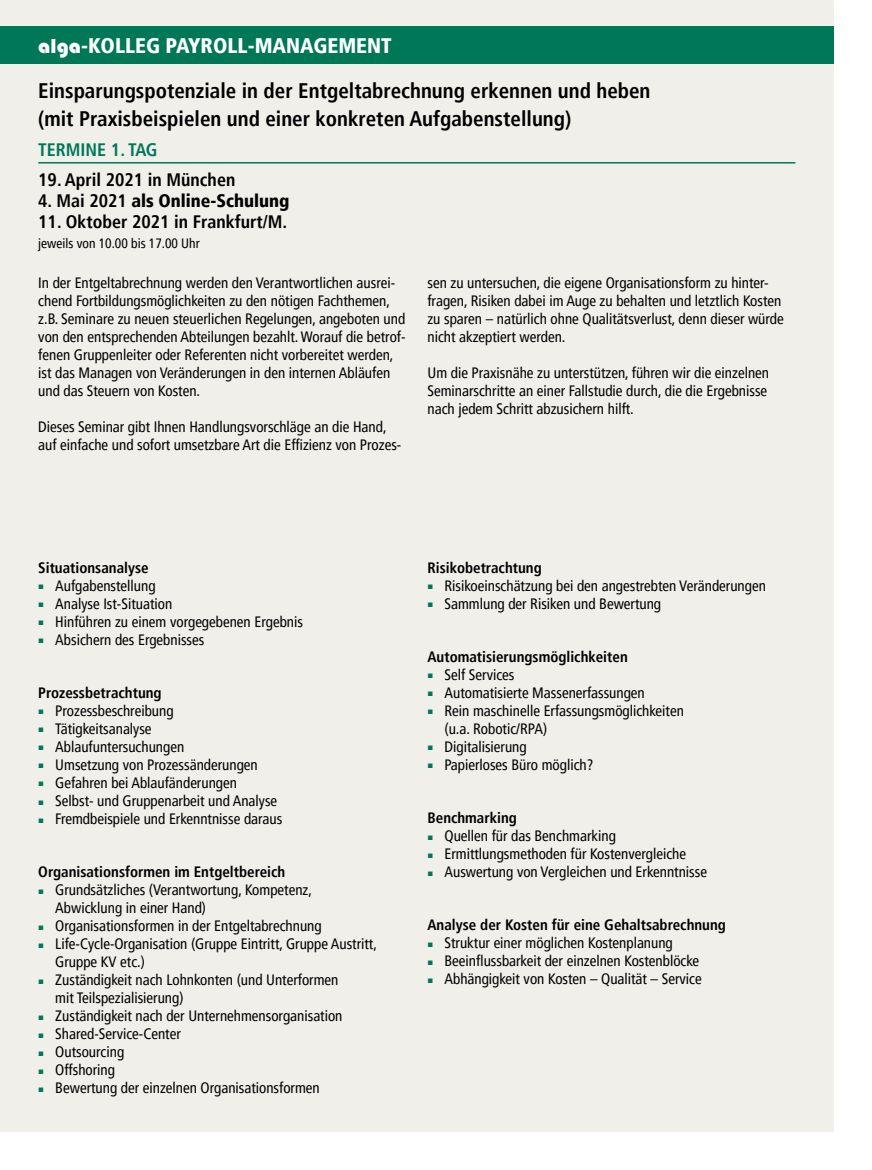
<style>
.page{position:relative;width:872px;height:1170px;background:#fff}
.page>*{position:absolute;margin:0;border:0;box-sizing:border-box;transform-origin:0 0}
.t1{font:700 condensed 21px/27.9px "Frutiger LT Pro";color:#000}
.t2{font:900 condensed 21px "Frutiger LT Pro";color:#fff}
.t3{font:700 condensed 18px "Frutiger LT Pro";color:#000}
.t4{font:900 condensed 18px "Frutiger LT Pro";color:#000}
.t5{font:700 condensed 18px "Frutiger LT Pro";color:#007757}
.t6{font:condensed 15px/18px "Frutiger LT Pro";color:#000}
.t7{font:700 condensed 15px "Frutiger LT Pro";color:#000}
.t8{font:condensed 13.5px "Frutiger LT Pro";color:#000}
.s1{font-family:"Blippo Black DTC";font-weight:400;font-stretch:normal}
.s2{font-weight:700}
.s3{color:#007757}
</style>
<div class="page">
<div style="left:0;top:0;width:833px;height:1131px;background:#f0efea"></div>
<div style="left:0;top:26px;width:833px;height:37px;background:#007757"></div>
<hr style="left:38px;top:162px;width:757px;height:1px;background:#007757">
<h1 class="t2" style="left:38px;top:33px;width:355px"><span class="s1">alga</span>-KOLLEG PAYROLL-MANAGEMENT</h1>
<h1 class="t1" style="left:38px;top:76px;width:614px">Einsparungspotenziale in der Entgeltabrechnung erkennen und heben (mit Praxisbeispielen und einer konkreten Aufgabenstellung)</h1>
<p class="t5" style="left:38px;top:139px;width:121px">TERMINE 1. TAG</p>
<p class="t3" style="left:38px;top:169px;width:198px">19. April 2021 in München</p>
<p class="t4" style="left:38px;top:189px;width:253px"><span class="s2">4. Mai 2021</span> als Online-Schulung</p>
<p class="t3" style="left:38px;top:211px;width:250px">11. Oktober 2021 in Frankfurt/M.</p>
<p class="t8" style="left:38px;top:236px;width:163px">jeweils von 10.00 bis 17.00 Uhr</p>
<p class="t6" style="left:38px;top:274px;width:369px">In der Entgeltabrechnung werden den Verantwortlichen ausrei&shy;chend Fortbildungsmöglichkeiten zu den nötigen Fachthemen, z.B. Seminare zu neuen steuerlichen Regelungen, angeboten und von den entsprechenden Abteilungen bezahlt. Worauf die betrof&shy;fenen Gruppenleiter oder Referenten nicht vorbereitet werden, ist das Managen von Veränderungen in den internen Abläufen und das Steuern von Kosten.</p>
<p class="t6" style="left:38px;top:418px;width:364px">Dieses Seminar gibt Ihnen Handlungsvorschläge an die Hand, auf einfache und sofort umsetzbare Art die Effizienz von Prozes-</p>
<p class="t6" style="left:427px;top:274px;width:358px">sen zu untersuchen, die eigene Organisationsform zu hinter&shy;fragen, Risiken dabei im Auge zu behalten und letztlich Kosten zu sparen – natürlich ohne Qualitätsverlust, denn dieser würde nicht akzeptiert werden.</p>
<p class="t6" style="left:427px;top:364px;width:343px">Um die Praxisnähe zu unterstützen, führen wir die einzelnen<br>Seminarschritte an einer Fallstudie durch, die die Ergebnisse nach jedem Schritt abzusichern hilft.</p>
<p class="t7" style="left:38px;top:558px;width:112px">Situationsanalyse</p>
<p class="t6" style="left:38px;top:576px;width:119px"><span class="s3">▪</span> Aufgabenstellung</p>
<p class="t6" style="left:38px;top:594px;width:135px"><span class="s3">▪</span> Analyse Ist-Situation</p>
<p class="t6" style="left:38px;top:612px;width:266px"><span class="s3">▪</span> Hinführen zu einem vorgegebenen Ergebnis</p>
<p class="t6" style="left:38px;top:630px;width:168px"><span class="s3">▪</span> Absichern des Ergebnisses</p>
<p class="t7" style="left:38px;top:683px;width:125px">Prozessbetrachtung</p>
<p class="t6" style="left:38px;top:701px;width:137px"><span class="s3">▪</span> Prozessbeschreibung</p>
<p class="t6" style="left:38px;top:719px;width:115px"><span class="s3">▪</span> Tätigkeitsanalyse</p>
<p class="t6" style="left:38px;top:737px;width:147px"><span class="s3">▪</span> Ablaufuntersuchungen</p>
<p class="t6" style="left:38px;top:755px;width:221px"><span class="s3">▪</span> Umsetzung von Prozessänderungen</p>
<p class="t6" style="left:38px;top:773px;width:200px"><span class="s3">▪</span> Gefahren bei Ablaufänderungen</p>
<p class="t6" style="left:38px;top:791px;width:240px"><span class="s3">▪</span> Selbst- und Gruppenarbeit und Analyse</p>
<p class="t6" style="left:38px;top:809px;width:245px"><span class="s3">▪</span> Fremdbeispiele und Erkenntnisse daraus</p>
<p class="t7" style="left:38px;top:862px;width:249px">Organisationsformen im Entgeltbereich</p>
<p class="t6" style="left:55px;top:880px;width:258px;text-indent:-17px"><span class="s3">▪</span> Grundsätzliches (Verantwortung, Kompetenz,<br>Abwicklung in einer Hand)</p>
<p class="t6" style="left:38px;top:916px;width:285px"><span class="s3">▪</span> Organisationsformen in der Entgeltabrechnung</p>
<p class="t6" style="left:55px;top:934px;width:323px;text-indent:-17px"><span class="s3">▪</span> Life-Cycle-Organisation (Gruppe Eintritt, Gruppe Austritt,<br>Gruppe KV etc.)</p>
<p class="t6" style="left:55px;top:970px;width:285px;text-indent:-17px"><span class="s3">▪</span> Zuständigkeit nach Lohnkonten (und Unterformen mit Teilspezialisierung)</p>
<p class="t6" style="left:38px;top:1006px;width:306px"><span class="s3">▪</span> Zuständigkeit nach der Unternehmensorganisation</p>
<p class="t6" style="left:38px;top:1024px;width:144px"><span class="s3">▪</span> Shared-Service-Center</p>
<p class="t6" style="left:38px;top:1042px;width:87px"><span class="s3">▪</span> Outsourcing</p>
<p class="t6" style="left:38px;top:1060px;width:78px"><span class="s3">▪</span> Offshoring</p>
<p class="t6" style="left:38px;top:1078px;width:283px"><span class="s3">▪</span> Bewertung der einzelnen Organisationsformen</p>
<p class="t7" style="left:427px;top:558px;width:116px">Risikobetrachtung</p>
<p class="t6" style="left:427px;top:576px;width:340px"><span class="s3">▪</span> Risikoeinschätzung bei den angestrebten Veränderungen</p>
<p class="t6" style="left:427px;top:594px;width:235px"><span class="s3">▪</span> Sammlung der Risiken und Bewertung</p>
<p class="t7" style="left:427px;top:647px;width:202px">Automatisierungsmöglichkeiten</p>
<p class="t6" style="left:427px;top:665px;width:88px"><span class="s3">▪</span> Self Services</p>
<p class="t6" style="left:427px;top:683px;width:219px"><span class="s3">▪</span> Automatisierte Massenerfassungen</p>
<p class="t6" style="left:444px;top:701px;width:241px;text-indent:-17px"><span class="s3">▪</span> Rein maschinelle Erfassungsmöglichkeiten (u.a. Robotic/RPA)</p>
<p class="t6" style="left:427px;top:737px;width:101px"><span class="s3">▪</span> Digitalisierung</p>
<p class="t6" style="left:427px;top:755px;width:167px"><span class="s3">▪</span> Papierloses Büro möglich?</p>
<p class="t7" style="left:427px;top:808px;width:91px">Benchmarking</p>
<p class="t6" style="left:427px;top:826px;width:190px"><span class="s3">▪</span> Quellen für das Benchmarking</p>
<p class="t6" style="left:427px;top:844px;width:260px"><span class="s3">▪</span> Ermittlungsmethoden für Kostenvergleiche</p>
<p class="t6" style="left:427px;top:862px;width:281px"><span class="s3">▪</span> Auswertung von Vergleichen und Erkenntnisse</p>
<p class="t7" style="left:427px;top:915px;width:300px">Analyse der Kosten für eine Gehaltsabrechnung</p>
<p class="t6" style="left:427px;top:933px;width:247px"><span class="s3">▪</span> Struktur einer möglichen Kostenplanung</p>
<p class="t6" style="left:427px;top:951px;width:273px"><span class="s3">▪</span> Beeinflussbarkeit der einzelnen Kostenblöcke</p>
<p class="t6" style="left:427px;top:969px;width:276px"><span class="s3">▪</span> Abhängigkeit von Kosten – Qualität – Service</p>
</div>
